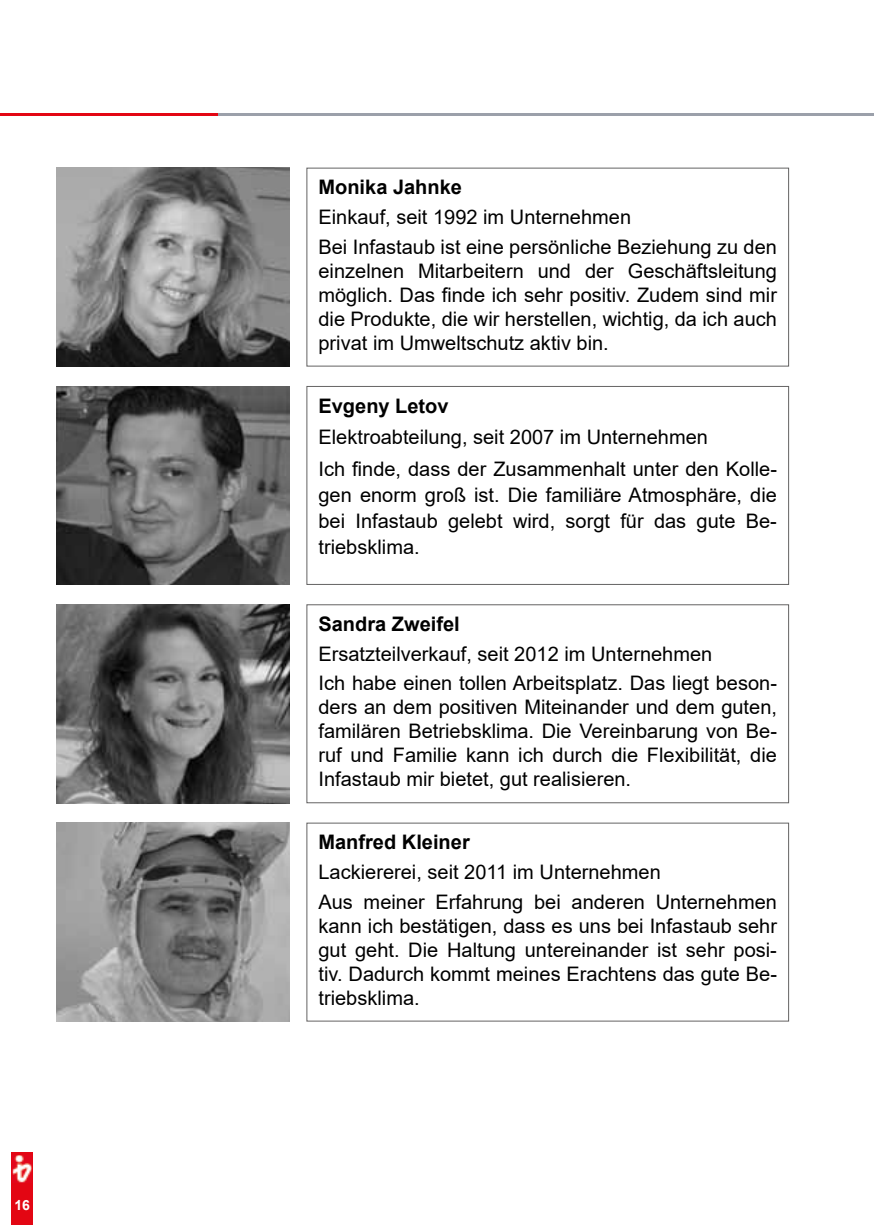
<style>
.page{position:relative;width:874px;height:1225px;background:#fff}
.page>*{position:absolute;margin:0;border:0;box-sizing:border-box;transform-origin:0 0}
.t1{font:20px/24px "Arial";color:#000}
.t2{font:700 20px "Arial";color:#000}
.t3{font:700 14px "Arial";color:#fff}
</style>
<div class="page">
<hr style="left:132px;top:113px;width:741px;height:3px;background:#9ba0aa">
<hr style="left:0;top:113px;width:217px;height:3px;background:#e30613">
<div style="left:11px;top:1152px;width:22px;height:73px;background:#e30613"></div>
<img style="left:13px;top:1155px;width:18px;height:27px">
<img style="left:57px;top:168px;width:232px;height:198px">
<img style="left:57px;top:386px;width:232px;height:198px">
<img style="left:57px;top:604px;width:232px;height:199px">
<img style="left:57px;top:823px;width:232px;height:198px">
<div style="left:306px;top:168px;width:482px;height:198px;border:1px solid #646363"></div>
<div style="left:306px;top:386px;width:482px;height:198px;border:1px solid #646363"></div>
<div style="left:306px;top:604px;width:482px;height:199px;border:1px solid #646363"></div>
<div style="left:306px;top:823px;width:482px;height:198px;border:1px solid #646363"></div>
<p class="t3" style="left:14px;top:1195px;width:17px">16</p>
<p class="t2" style="left:318px;top:173px;width:145px">Monika Jahnke</p>
<p class="t1" style="left:318px;top:202px;width:460px;line-height:29.6px">Einkauf, seit 1992 im Unternehmen<br>Bei Infastaub ist eine persönliche Beziehung zu den</p>
<p class="t1" style="left:318px;top:258px;width:460px;text-align:justify">einzelnen Mitarbeitern und der Geschäftsleitung möglich. Das finde ich sehr positiv. Zudem sind mir die Produkte, die wir herstellen, wichtig, da ich auch privat im Umweltschutz aktiv bin.</p>
<p class="t2" style="left:318px;top:391px;width:132px">Evgeny Letov</p>
<p class="t1" style="left:318px;top:421px;width:460px;line-height:31.6px">Elektroabteilung, seit 2007 im Unternehmen<br>Ich finde, dass der Zusammenhalt unter den Kolle-</p>
<p class="t1" style="left:318px;top:482px;width:460px;line-height:26px;text-align:justify">gen enorm groß ist. Die familiäre Atmosphäre, die bei Infastaub gelebt wird, sorgt für das gute Be&shy;triebsklima.</p>
<p class="t2" style="left:318px;top:610px;width:143px">Sandra Zweifel</p>
<p class="t1" style="left:318px;top:638px;width:460px;line-height:29.6px">Ersatzteilverkauf, seit 2012 im Unternehmen<br>Ich habe einen tollen Arbeitsplatz. Das liegt beson-</p>
<p class="t1" style="left:318px;top:695px;width:460px;text-align:justify">ders an dem positiven Miteinander und dem guten, familären Betriebsklima. Die Vereinbarung von Be&shy;ruf und Familie kann ich durch die Flexibilität, die Infastaub mir bietet, gut realisieren.</p>
<p class="t2" style="left:318px;top:828px;width:153px">Manfred Kleiner</p>
<p class="t1" style="left:318px;top:857px;width:459px;line-height:29.6px">Lackiererei, seit 2011 im Unternehmen<br>Aus meiner Erfahrung bei anderen Unternehmen</p>
<p class="t1" style="left:318px;top:913px;width:460px;text-align:justify">kann ich bestätigen, dass es uns bei Infastaub sehr gut geht. Die Haltung untereinander ist sehr posi&shy;tiv. Dadurch kommt meines Erachtens das gute Be&shy;triebsklima.</p>
</div>
